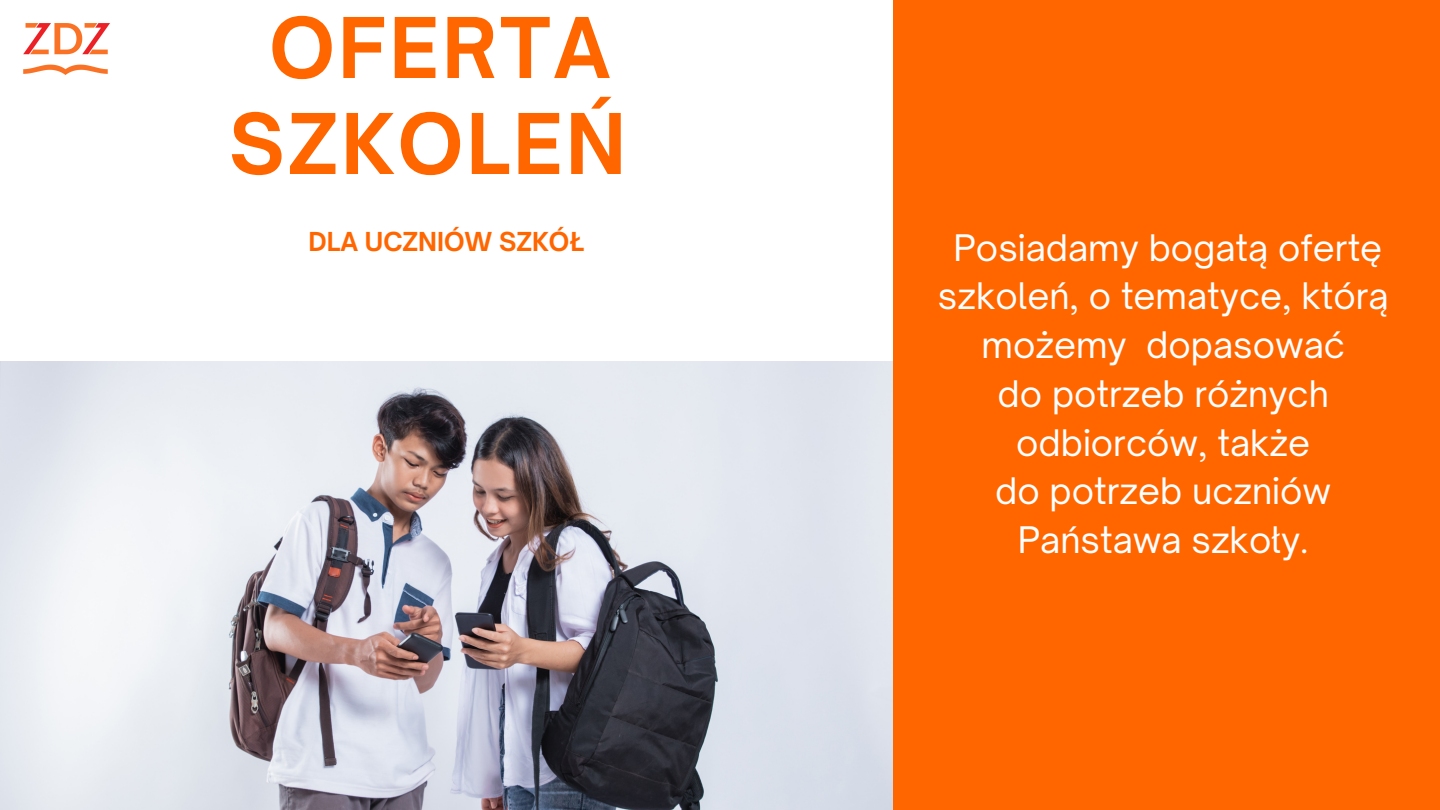
<style>
.page{position:relative;width:1440px;height:810px;background:#f60}
.page>*{position:absolute;margin:0;border:0;box-sizing:border-box;transform-origin:0 0}
.t1{font:700 80px/96px "Open Sauce One";letter-spacing:.04em;color:#f60;text-align:center}
.t2{font:35px/48.8px "Open Sauce One";color:#fff;text-align:center}
.t3{font:700 25px "Open Sauce One";color:#f60}
</style>
<div class="page">
<div style="left:0;top:0;width:893px;height:810px;background:#fff"></div>
<img style="left:0;top:361px;width:892px;height:449px">
<img style="left:23px;top:23px;width:87px;height:52px">
<p class="t1" style="left:229px;top:-1px;width:399px">OFERTA<br>SZKOLEŃ</p>
<p class="t3" style="left:309px;top:226px;width:277px">DLA UCZNIÓW SZKÓŁ</p>
<p class="t2" style="left:938px;top:223px;width:452px">Posiadamy bogatą ofertę szkoleń, o tematyce, którą możemy dopasować</p>
<p class="t2" style="left:998px;top:369px;width:333px">do potrzeb różnych odbiorców, także</p>
<p class="t2" style="left:995px;top:467px;width:337px">do potrzeb uczniów<br>Państawa szkoły.</p>
</div>
